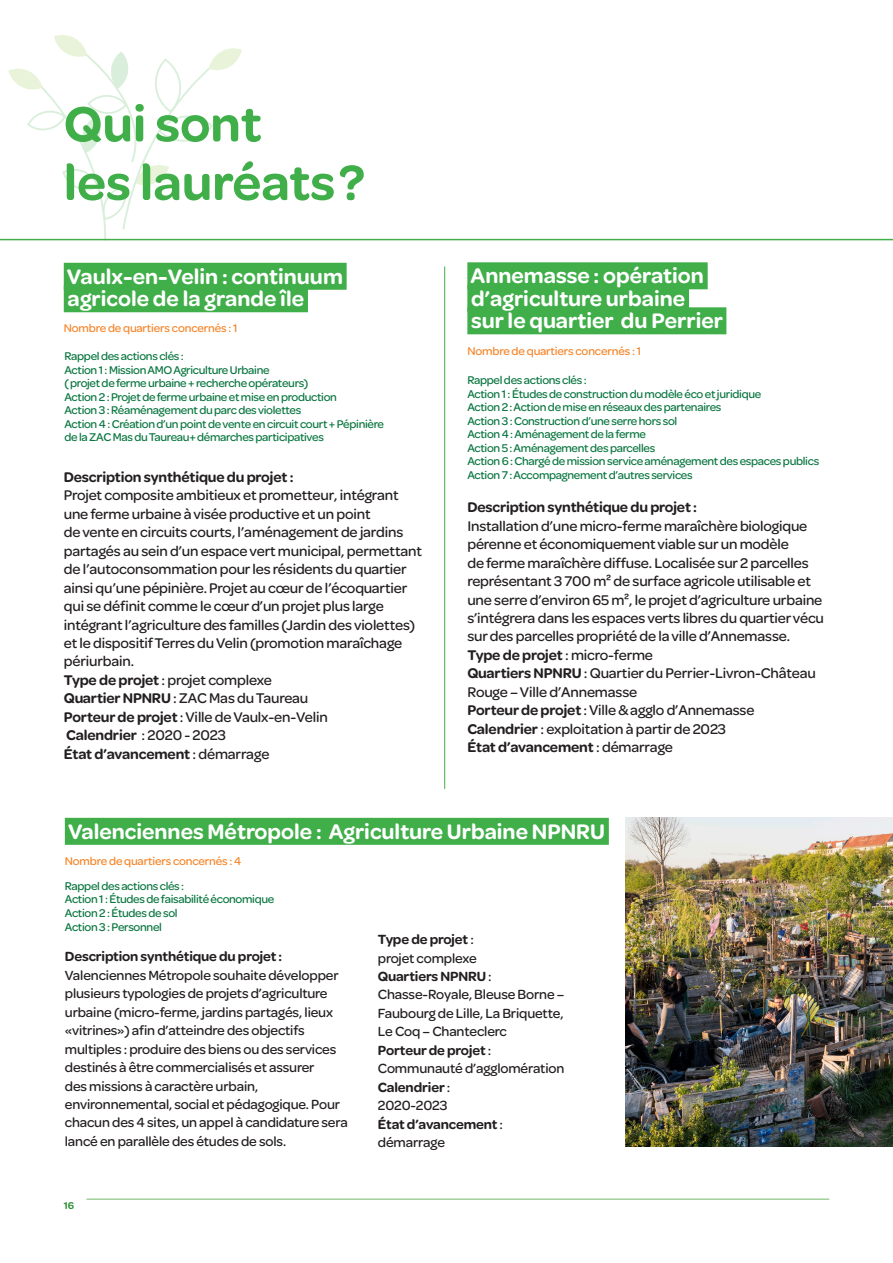
<style>
.page{position:relative;width:893px;height:1263px;background:#fff}
.page>*{position:absolute;margin:0;border:0;box-sizing:border-box;transform-origin:0 0}
.t1{font:600 52.5px/58.5px "Omnes";color:#40ae49}
.t2{font:600 22.5px/22.5px "Omnes";color:#fff}
.t3{font:500 15px/18.5px "Omnes";letter-spacing:-.01em;color:#231f20}
.t4{font:600 15px/18.5px "Omnes";letter-spacing:-.01em;color:#231f20}
.t5{font:500 14.25px/18.5px "Omnes";letter-spacing:-.01em;color:#231f20}
.t6{font:600 14.25px/18.5px "Omnes";letter-spacing:-.01em;color:#231f20}
.t7{font:500 12px/13.5px "Omnes";letter-spacing:-.025em;color:#0a7640}
.t8{font:500 12px "Omnes";letter-spacing:-.01em;color:#f58529}
.t9{font:600 10.5px "Omnes";color:#31923c}
.s1{font-weight:600}
.s2{font-weight:500}
</style>
<div class="page">
<hr style="left:86px;top:1198px;width:743px;height:2px;background:#a3cf9a">
<svg style="left:8px;top:35px;width:234px;height:206px"></svg>
<hr style="left:0;top:239px;width:893px;height:1px;background:#40ae49">
<div style="left:64px;top:263px;width:283px;height:27px;background:#40ae49"></div>
<div style="left:64px;top:285px;width:244px;height:27px;background:#40ae49"></div>
<div style="left:65px;top:818px;width:544px;height:27px;background:#40ae49"></div>
<hr style="left:444px;top:266px;width:1px;height:523px;background:#40ae49">
<img style="left:626px;top:817px;width:267px;height:330px">
<div style="left:467px;top:262px;width:241px;height:27px;background:#40ae49"></div>
<div style="left:467px;top:285px;width:222px;height:27px;background:#40ae49"></div>
<div style="left:467px;top:307px;width:259px;height:27px;background:#40ae49"></div>
<p class="t1" style="left:64px;top:91px;width:303px">Qui sont<br>les lauréats ?</p>
<p class="t2" style="left:67px;top:264px;width:277px">Vaulx-en-Velin : continuum agricole de la grande île</p>
<p class="t8" style="left:64px;top:320px;width:175px">Nombre de quartiers concernés : 1</p>
<p class="t2" style="left:471px;top:263px;width:254px">Annemasse : opération d’agriculture urbaine sur le quartier du Perrier</p>
<p class="t8" style="left:467px;top:343px;width:175px">Nombre de quartiers concernés : 1</p>
<p class="t7" style="left:64px;top:349px;width:121px">Rappel des actions clés :</p>
<p class="t7" style="left:64px;top:362px;width:321px">Action 1 : Mission AMO Agriculture Urbaine<br>( projet de ferme urbaine + recherche opérateurs)<br>Action 2 : Projet de ferme urbaine et mise en production<br>Action 3 : Réaménagement du parc des violettes<br>Action 4 : Création d’un point de vente en circuit court + Pépinière de la ZAC Mas du Taureau+ démarches participatives</p>
<p class="t7" style="left:467px;top:373px;width:121px">Rappel des actions clés :</p>
<p class="t7" style="left:467px;top:386px;width:353px">Action 1 : Études de construction du modèle éco et juridique<br>Action 2 : Action de mise en réseaux des partenaires<br>Action 3 : Construction d’une serre hors sol<br>Action 4 : Aménagement de la ferme<br>Action 5 : Aménagement des parcelles<br>Action 6 : Chargé de mission service aménagement des espaces publics Action 7 : Accompagnement d’autres services</p>
<p class="t4" style="left:64px;top:467px;width:231px">Description synthétique du projet :</p>
<p class="t3" style="left:64px;top:485px;width:360px">Projet composite ambitieux et prometteur, intégrant une ferme urbaine à visée productive et un point<br>de vente en circuits courts, l’aménagement de jardins partagés au sein d’un espace vert municipal, permettant de l’autoconsommation pour les résidents du quartier ainsi qu’une pépinière. Projet au cœur de l’écoquartier qui se définit comme le cœur d’un projet plus large intégrant l’agriculture des familles (Jardin des violettes) et le dispositif Terres du Velin (promotion maraîchage périurbain.</p>
<p class="t3" style="left:64px;top:670px;width:266px"><span class="s1">Type de projet</span> : projet complexe<br><span class="s1">Quartier NPNRU</span> : ZAC Mas du Taureau<br><span class="s1">Porteur de projet</span> : Ville de Vaulx-en-Velin</p>
<p class="t4" style="left:64px;top:725px;width:207px">Calendrier <span class="s2">: 2020 - 2023<br></span>État d’avancement <span class="s2">: démarrage</span></p>
<p class="t4" style="left:467px;top:497px;width:231px">Description synthétique du projet :</p>
<p class="t3" style="left:467px;top:516px;width:358px">Installation d’une micro-ferme maraîchère biologique pérenne et économiquement viable sur un modèle<br>de ferme maraîchère diffuse. Localisée sur 2 parcelles représentant 3 700 m² de surface agricole utilisable et une serre d’environ 65 m², le projet d’agriculture urbaine s’intégrera dans les espaces verts libres du quartier vécu sur des parcelles propriété de la ville d’Annemasse.</p>
<p class="t4" style="left:467px;top:645px;width:187px">Type de projet <span class="s2">: micro-ferme</span></p>
<p class="t3" style="left:467px;top:663px;width:350px"><span class="s1">Quartiers NPNRU</span> : Quartier du Perrier-Livron-Château<br>Rouge – Ville d’Annemasse<br><span class="s1">Porteur de projet</span> : Ville &amp; agglo d’Annemasse</p>
<p class="t3" style="left:467px;top:718px;width:260px"><span class="s1">Calendrier</span> : exploitation à partir de 2023</p>
<p class="t4" style="left:467px;top:737px;width:207px">État d’avancement <span class="s2">: démarrage</span></p>
<p class="t2" style="left:68px;top:819px;width:538px">Valenciennes Métropole : Agriculture Urbaine NPNRU</p>
<p class="t8" style="left:65px;top:853px;width:178px">Nombre de quartiers concernés : 4</p>
<p class="t7" style="left:65px;top:878px;width:121px">Rappel des actions clés :</p>
<p class="t7" style="left:65px;top:892px;width:211px">Action 1 : Études de faisabilité économique<br>Action 2 : Études de sol<br>Action 3 : Personnel</p>
<p class="t6" style="left:65px;top:946px;width:219px">Description synthétique du projet :</p>
<p class="t5" style="left:65px;top:965px;width:285px">Valenciennes Métropole souhaite développer plusieurs typologies de projets d’agriculture urbaine (micro-ferme, jardins partagés, lieux «vitrines») afin d’atteindre des objectifs multiples : produire des biens ou des services destinés à être commercialisés et assurer<br>des missions à caractère urbain, environnemental, social et pédagogique. Pour chacun des 4 sites, un appel à candidature sera lancé en parallèle des études de sols.</p>
<p class="t9" style="left:64px;top:1198px;width:12px">16</p>
<p class="t6" style="left:378px;top:929px;width:97px">Type de projet <span class="s2">:</span></p>
<p class="t5" style="left:378px;top:948px;width:115px">projet complexe<br><span class="s1">Quartiers NPNRU</span> :</p>
<p class="t5" style="left:378px;top:984px;width:188px">Chasse-Royale, Bleuse Borne –<br>Faubourg de Lille, La Briquette,<br>Le Coq – Chanteclerc<br><span class="s1">Porteur de projet</span> :</p>
<p class="t5" style="left:378px;top:1058px;width:188px">Communauté d’agglomération<br><span class="s1">Calendrier</span> :</p>
<p class="t6" style="left:378px;top:1095px;width:127px"><span class="s2">2020-2023<br></span>État d’avancement <span class="s2">:</span></p>
<p class="t5" style="left:378px;top:1132px;width:69px">démarrage</p>
</div>
